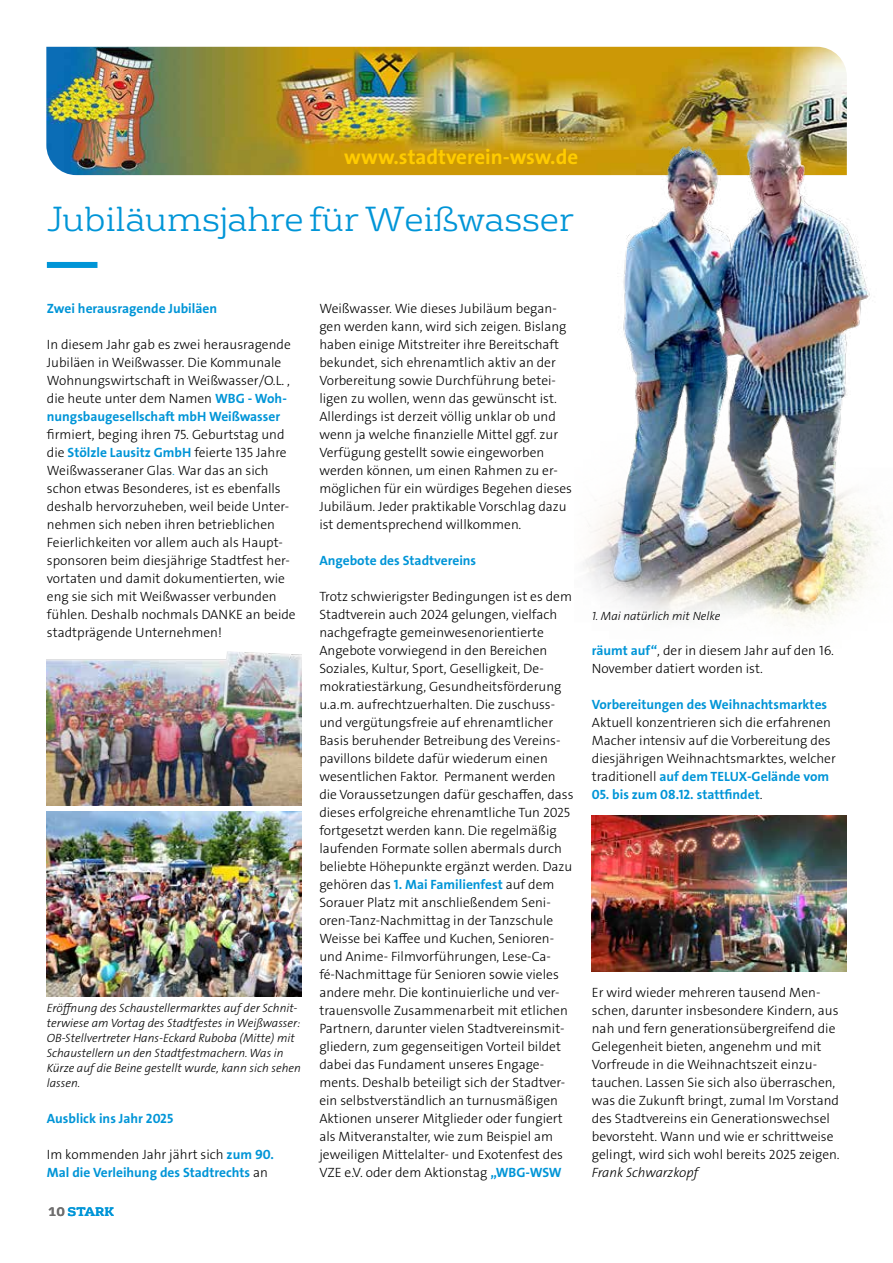
<style>
.page{position:relative;width:893px;height:1263px;background:#fff}
.page>*{position:absolute;margin:0;border:0;box-sizing:border-box;transform-origin:0 0}
.t1{font:300 33.75px "FS Rufus";color:#0095d7}
.t2{font:21px "The Sans Veolia W7 Bld";color:#fc0}
.t3{font:13.5px/18px "The Sans Veolia W3 Lig";color:#000}
.t4{font:13.5px "The Sans Veolia W7 Bld";color:#0095d7}
.t5{font:13.5px "The Sans Veolia W3 Lig It";color:#000}
.t6{font:12px/15px "The Sans Veolia W3 Lig It";color:#000}
.t7{font:700 12px "FS Rufus";color:#0095d7}
.s1{font-family:"The Sans Veolia W7 Bld";color:#0095d7}
.s2{color:#0095d7}
.s3{font-family:"The Sans Veolia W3 Lig";color:#000}
.s4{color:#706f6f}
</style>
<div class="page">
<img style="left:46px;top:47px;width:799px;height:128px">
<div style="left:47px;top:262px;width:50px;height:6px;background:#0095d7"></div>
<img style="left:592px;top:816px;width:254px;height:156px">
<img style="left:47px;top:651px;width:254px;height:154px">
<img style="left:47px;top:811px;width:254px;height:186px">
<img style="left:575px;top:115px;width:304px;height:511px">
<svg style="left:845px;top:68px;width:34px;height:344px"></svg>
<h2 class="t2" style="left:344px;top:143px;width:236px">www.stadtverein-wsw.de</h2>
<h1 class="t1" style="left:46px;top:193px;width:529px">Jubiläumsjahre für Weißwasser</h1>
<p class="t4" style="left:47px;top:300px;width:172px">Zwei herausragende Jubiläen</p>
<p class="t3" style="left:47px;top:336px;width:245px">In diesem Jahr gab es zwei herausragende Jubiläen in Weißwasser. Die Kommunale Wohnungswirtschaft in Weißwasser/O.L. , die heute unter dem Namen <span class="s1">WBG - Woh-</span></p>
<p class="t4" style="left:47px;top:408px;width:235px">nungsbaugesellschaft mbH Weißwasser</p>
<p class="t3" style="left:47px;top:426px;width:250px">firmiert, beging ihren 75. Geburtstag und die <span class="s1">Stölzle Lausitz GmbH</span> feierte 135 Jahre Weißwasseraner Glas<span class="s2">.</span> War das an sich schon etwas Besonderes, ist es ebenfalls deshalb hervorzuheben, weil beide Unter&shy;nehmen sich neben ihren betrieblichen Feierlichkeiten vor allem auch als Haupt&shy;sponsoren beim diesjährige Stadtfest her&shy;vortaten und damit dokumentierten, wie eng sie sich mit Weißwasser verbunden fühlen. Deshalb nochmals DANKE an beide stadtprägende Unternehmen!</p>
<p class="t6" style="left:47px;top:1001px;width:256px">Eröffnung des Schaustellermarktes auf der Schnit&shy;terwiese am Vortag des Stadtfestes in Weißwasser:<br>OB-Stellvertreter Hans-Eckard Ruboba (Mitte) mit Schaustellern un den Stadtfestmachern. Was in Kürze auf die Beine gestellt wurde, kann sich sehen lassen.</p>
<p class="t4" style="left:47px;top:1110px;width:128px">Ausblick ins Jahr 2025</p>
<p class="t3" style="left:47px;top:1146px;width:228px">Im kommenden Jahr jährt sich <span class="s1">zum 90.</span></p>
<p class="t4" style="left:47px;top:1164px;width:223px">Mal die Verleihung des Stadtrechts <span class="s3">an</span></p>
<p class="t7" style="left:48px;top:1201px;width:67px"><span class="s4">10</span> STARK</p>
<p class="t3" style="left:319px;top:300px;width:254px">Weißwasser. Wie dieses Jubiläum began&shy;gen werden kann, wird sich zeigen. Bislang haben einige Mitstreiter ihre Bereitschaft bekundet, sich ehrenamtlich aktiv an der Vorbereitung sowie Durchführung betei&shy;ligen zu wollen, wenn das gewünscht ist.<br>Allerdings ist derzeit völlig unklar ob und wenn ja welche finanzielle Mittel ggf. zur Verfügung gestellt sowie eingeworben werden können, um einen Rahmen zu er&shy;möglichen für ein würdiges Begehen dieses Jubiläum. Jeder praktikable Vorschlag dazu ist dementsprechend willkommen.</p>
<p class="t4" style="left:319px;top:552px;width:158px">Angebote des Stadtvereins</p>
<p class="t3" style="left:319px;top:588px;width:256px">Trotz schwierigster Bedingungen ist es dem Stadtverein auch 2024 gelungen, vielfach nachgefragte gemeinwesenorientierte Angebote vorwiegend in den Bereichen Soziales, Kultur, Sport, Geselligkeit, De&shy;mokratiestärkung, Gesundheitsförderung u.a.m. aufrechtzuerhalten. Die zuschuss&shy;und vergütungsfreie auf ehrenamtlicher Basis beruhender Betreibung des Vereins&shy;pavillons bildete dafür wiederum einen wesentlichen Faktor. Permanent werden die Voraussetzungen dafür geschaffen, dass dieses erfolgreiche ehrenamtliche Tun 2025 fortgesetzt werden kann. Die regelmäßig laufenden Formate sollen abermals durch beliebte Höhepunkte ergänzt werden. Dazu</p>
<p class="t4" style="left:319px;top:876px;width:237px"><span class="s3">gehören das</span> 1. Mai Familienfest <span class="s3">auf dem</span></p>
<p class="t3" style="left:319px;top:894px;width:250px">Sorauer Platz mit anschließendem Seni&shy;oren-Tanz-Nachmittag in der Tanzschule Weisse bei Kaffee und Kuchen, Senioren&shy;und Anime- Filmvorführungen, Lese-Ca&shy;fé-Nachmittage für Senioren sowie vieles andere mehr. Die kontinuierliche und ver&shy;trauensvolle Zusammenarbeit mit etlichen Partnern, darunter vielen Stadtvereinsmit&shy;gliedern, zum gegenseitigen Vorteil bildet dabei das Fundament unseres Engage&shy;ments. Deshalb beteiligt sich der Stadtver&shy;ein selbstverständlich an turnusmäßigen Aktionen unserer Mitglieder oder fungiert als Mitveranstalter, wie zum Beispiel am jeweiligen Mittelalter- und Exotenfest des VZE e.V. oder dem Aktionstag <span class="s1">„WBG-WSW</span></p>
<p class="t6" style="left:592px;top:608px;width:130px">1. Mai natürlich mit Nelke</p>
<p class="t3" style="left:592px;top:641px;width:244px"><span class="s1">räumt auf“</span>, der in diesem Jahr auf den 16.<br>November datiert worden ist.</p>
<p class="t4" style="left:592px;top:696px;width:237px">Vorbereitungen des Weihnachtsmarktes</p>
<p class="t3" style="left:592px;top:713px;width:245px">Aktuell konzentrieren sich die erfahrenen<br>Macher intensiv auf die Vorbereitung des diesjährigen Weihnachtsmarktes, welcher</p>
<p class="t4" style="left:592px;top:768px;width:239px"><span class="s3">traditionell</span> auf dem TELUX-Gelände vom</p>
<p class="t4" style="left:592px;top:786px;width:172px">05. bis zum 08.12. stattfindet<span class="s3">.</span></p>
<p class="t3" style="left:592px;top:983px;width:249px">Er wird wieder mehreren tausend Men&shy;schen, darunter insbesondere Kindern, aus nah und fern generationsübergreifend die Gelegenheit bieten, angenehm und mit Vorfreude in die Weihnachtszeit einzu&shy;tauchen. Lassen Sie sich also überraschen, was die Zukunft bringt, zumal Im Vorstand des Stadtvereins ein Generationswechsel bevorsteht. Wann und wie er schrittweise gelingt, wird sich wohl bereits 2025 zeigen.</p>
<p class="t5" style="left:592px;top:1164px;width:108px">Frank Schwarzkopf</p>
</div>
